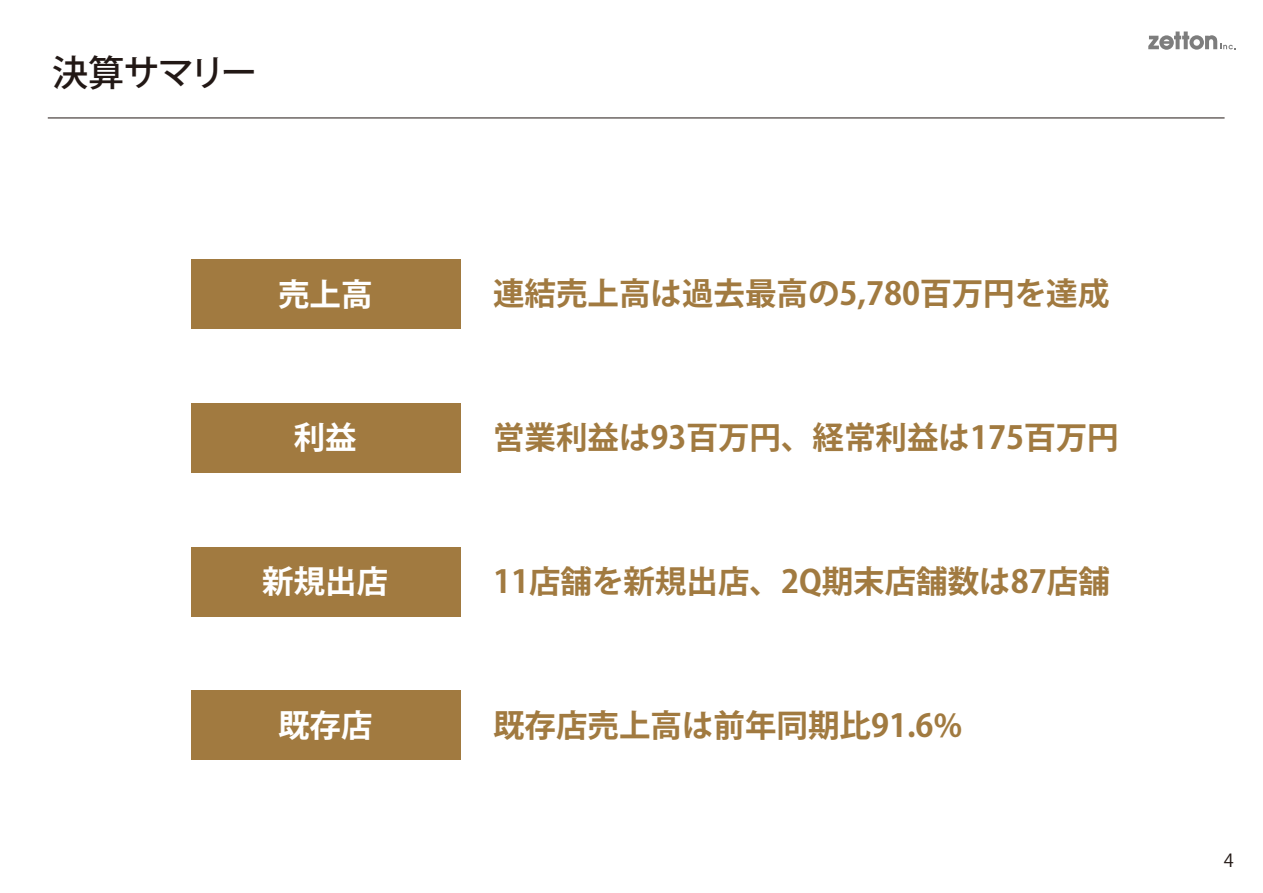
<style>
.page{position:relative;width:1263px;height:893px;background:#fff}
.page>*{position:absolute;margin:0;border:0;box-sizing:border-box;transform-origin:0 0}
.t1{font:500 36px "Koz Go Pro";letter-spacing:-.04em;color:#221815}
.t2{font:700 31.5px "Koz Go Pro";color:#a17a40}
.t3{font:700 31.5px "Koz Go Pro";color:#fff}
.t4{font:18px "Koz Go Pro";color:#221815}
</style>
<div class="page">
<svg style="left:1148px;top:32px;width:88px;height:18px"></svg>
<hr style="left:48px;top:118px;width:1176px;height:1px;background:#221815">
<div style="left:191px;top:547px;width:270px;height:69px;background:#a17a40"></div>
<div style="left:191px;top:691px;width:270px;height:69px;background:#a17a40"></div>
<div style="left:191px;top:259px;width:270px;height:70px;background:#a17a40"></div>
<div style="left:191px;top:403px;width:270px;height:69px;background:#a17a40"></div>
<p class="t1" style="left:52px;top:50px;width:206px">決算サマリー</p>
<p class="t3" style="left:278px;top:274px;width:96px">売上高</p>
<p class="t2" style="left:493px;top:274px;width:618px">連結売上高は過去最高の5,780百万円を達成</p>
<p class="t3" style="left:294px;top:418px;width:64px">利益</p>
<p class="t2" style="left:493px;top:418px;width:627px">営業利益は93百万円、経常利益は175百万円</p>
<p class="t3" style="left:262px;top:561px;width:127px">新規出店</p>
<p class="t3" style="left:278px;top:705px;width:96px">既存店</p>
<p class="t2" style="left:493px;top:561px;width:618px">11店舗を新規出店、2Q期末店舗数は87店舗</p>
<p class="t2" style="left:493px;top:705px;width:470px">既存店売上高は前年同期比91.6%</p>
<p class="t4" style="left:1224px;top:848px;width:11px">4</p>
</div>
